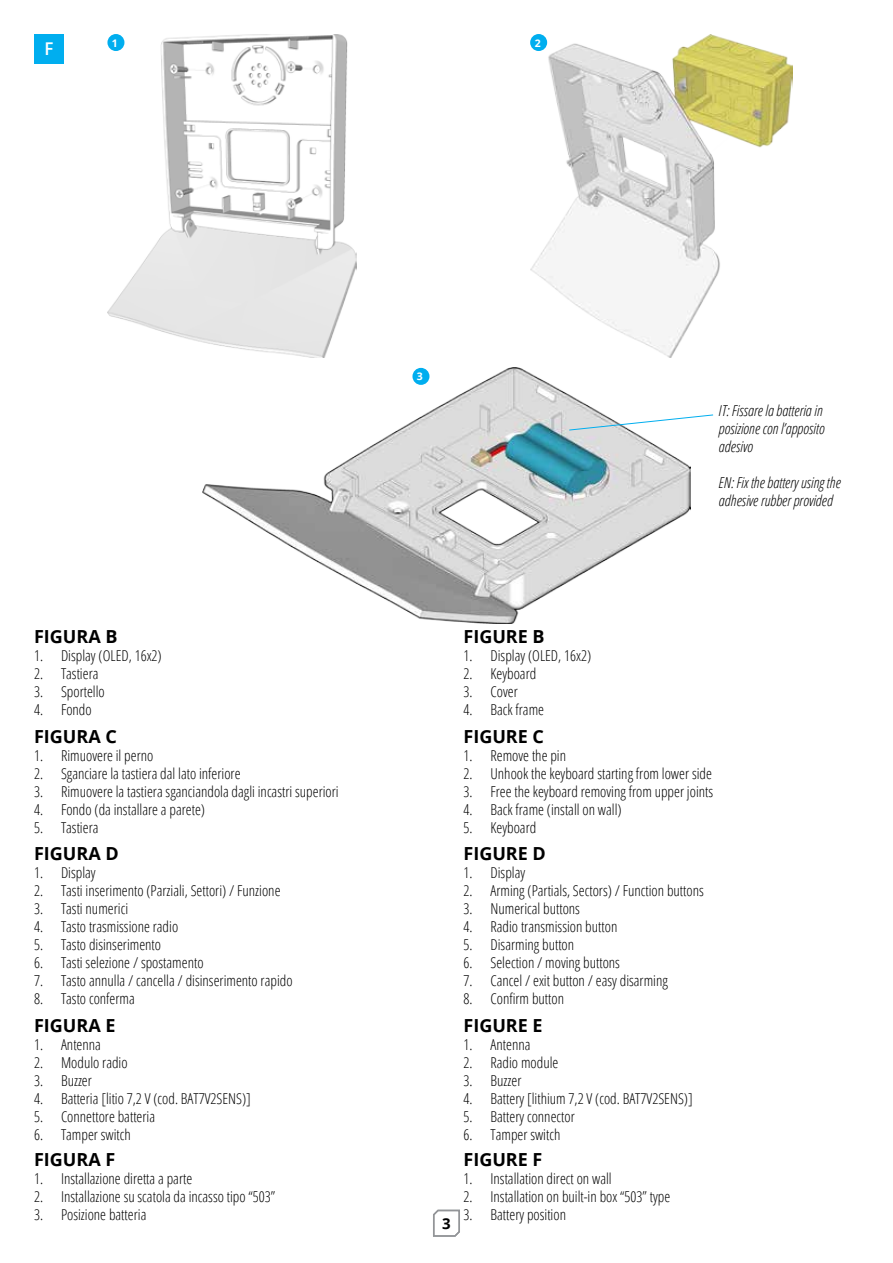
<style>
.page{position:relative;width:893px;height:1263px;background:#fff}
.page>*{position:absolute;margin:0;border:0;box-sizing:border-box;transform-origin:0 0}
.t1{font:700 18px "Open Sans";color:#000}
.t2{font:600 18px "Segoe UI";color:#fff}
.t3{font:300 condensed 15px "Open Sans";color:#000}
.t4{font:italic 300 condensed 15px/18px "Open Sans";color:#000}
.t5{font:700 15px "Open Sans";color:#000}
.t6{font:700 10.5px "Open Sans";color:#fff}
</style>
<div class="page">
<svg style="left:433px;top:1209px;width:27px;height:28px"></svg>
<img style="left:530px;top:34px;width:262px;height:323px">
<img style="left:107px;top:34px;width:249px;height:323px">
<div style="left:34px;top:34px;width:30px;height:30px;background:#00aeef"></div>
<div style="left:107px;top:34px;width:17px;height:17px;background:#00aeef;border-radius:50%"></div>
<div style="left:530px;top:34px;width:17px;height:17px;background:#00aeef;border-radius:50%"></div>
<img style="left:203px;top:368px;width:487px;height:255px">
<div style="left:412px;top:368px;width:17px;height:17px;background:#00aeef;border-radius:50%"></div>
<svg style="left:569px;top:414px;width:144px;height:16px"></svg>
<p class="t2" style="left:44px;top:35px;width:11px">F</p>
<p class="t6" style="left:112px;top:35px;width:7px">1</p>
<p class="t6" style="left:535px;top:35px;width:7px">2</p>
<p class="t6" style="left:417px;top:369px;width:7px">3</p>
<p class="t4" style="left:719px;top:401px;width:107px">IT: Fissare la batteria in posizione con l’apposito adesivo</p>
<p class="t4" style="left:719px;top:473px;width:123px">EN: Fix the battery using the adhesive rubber provided</p>
<p class="t1" style="left:34px;top:624px;width:85px">FIGURA B</p>
<p class="t3" style="left:34px;top:645px;width:129px">1. Display (OLED, 16x2)</p>
<p class="t3" style="left:34px;top:663px;width:66px">2. Tastiera</p>
<p class="t3" style="left:34px;top:681px;width:72px">3. Sportello</p>
<p class="t3" style="left:34px;top:699px;width:59px">4. Fondo</p>
<p class="t1" style="left:34px;top:724px;width:84px">FIGURA C</p>
<p class="t3" style="left:34px;top:745px;width:121px">1. Rimuovere il perno</p>
<p class="t3" style="left:34px;top:763px;width:208px">2. Sganciare la tastiera dal lato inferiore</p>
<p class="t3" style="left:34px;top:781px;width:306px">3. Rimuovere la tastiera sganciandola dagli incastri superiori</p>
<p class="t3" style="left:34px;top:799px;width:173px">4. Fondo (da installare a parete)</p>
<p class="t3" style="left:34px;top:817px;width:66px">5. Tastiera</p>
<p class="t1" style="left:34px;top:841px;width:86px">FIGURA D</p>
<p class="t3" style="left:34px;top:862px;width:63px">1. Display</p>
<p class="t3" style="left:34px;top:880px;width:248px">2. Tasti inserimento (Parziali, Settori) / Funzione</p>
<p class="t3" style="left:34px;top:898px;width:96px">3. Tasti numerici</p>
<p class="t3" style="left:34px;top:916px;width:146px">4. Tasto trasmissione radio</p>
<p class="t3" style="left:34px;top:934px;width:129px">5. Tasto disinserimento</p>
<p class="t3" style="left:34px;top:952px;width:171px">6. Tasti selezione / spostamento</p>
<p class="t3" style="left:34px;top:970px;width:260px">7. Tasto annulla / cancella / disinserimento rapido</p>
<p class="t3" style="left:34px;top:988px;width:102px">8. Tasto conferma</p>
<p class="t1" style="left:34px;top:1013px;width:83px">FIGURA E</p>
<p class="t3" style="left:34px;top:1035px;width:68px">1. Antenna</p>
<p class="t3" style="left:34px;top:1053px;width:95px">2. Modulo radio</p>
<p class="t3" style="left:34px;top:1071px;width:59px">3. Buzzer</p>
<p class="t3" style="left:34px;top:1089px;width:219px">4. Batteria [litio 7,2 V (cod. BAT7V2SENS)]</p>
<p class="t3" style="left:34px;top:1107px;width:123px">5. Connettore batteria</p>
<p class="t3" style="left:34px;top:1125px;width:98px">6. Tamper switch</p>
<p class="t1" style="left:34px;top:1147px;width:83px">FIGURA F</p>
<p class="t3" style="left:34px;top:1168px;width:160px">1. Installazione diretta a parte</p>
<p class="t3" style="left:34px;top:1186px;width:243px">2. Installazione su scatola da incasso tipo “503”</p>
<p class="t3" style="left:34px;top:1204px;width:114px">3. Posizione batteria</p>
<p class="t5" style="left:442px;top:1213px;width:10px">3</p>
<p class="t1" style="left:463px;top:624px;width:83px">FIGURE B</p>
<p class="t3" style="left:463px;top:645px;width:129px">1. Display (OLED, 16x2)</p>
<p class="t3" style="left:463px;top:663px;width:74px">2. Keyboard</p>
<p class="t3" style="left:463px;top:681px;width:56px">3. Cover</p>
<p class="t3" style="left:463px;top:699px;width:82px">4. Back frame</p>
<p class="t1" style="left:463px;top:724px;width:82px">FIGURE C</p>
<p class="t3" style="left:463px;top:745px;width:104px">1. Remove the pin</p>
<p class="t3" style="left:463px;top:763px;width:250px">2. Unhook the keyboard starting from lower side</p>
<p class="t3" style="left:463px;top:781px;width:251px">3. Free the keyboard removing from upper joints</p>
<p class="t3" style="left:463px;top:799px;width:160px">4. Back frame (install on wall)</p>
<p class="t3" style="left:463px;top:817px;width:74px">5. Keyboard</p>
<p class="t1" style="left:463px;top:841px;width:84px">FIGURE D</p>
<p class="t3" style="left:463px;top:862px;width:63px">1. Display</p>
<p class="t3" style="left:463px;top:880px;width:242px">2. Arming (Partials, Sectors) / Function buttons</p>
<p class="t3" style="left:463px;top:898px;width:118px">3. Numerical buttons</p>
<p class="t3" style="left:463px;top:916px;width:155px">4. Radio transmission button</p>
<p class="t3" style="left:463px;top:934px;width:112px">5. Disarming button</p>
<p class="t3" style="left:463px;top:952px;width:158px">6. Selection / moving buttons</p>
<p class="t3" style="left:463px;top:970px;width:206px">7. Cancel / exit button / easy disarming</p>
<p class="t3" style="left:463px;top:988px;width:102px">8. Confirm button</p>
<p class="t1" style="left:463px;top:1013px;width:81px">FIGURE E</p>
<p class="t3" style="left:463px;top:1035px;width:68px">1. Antenna</p>
<p class="t3" style="left:463px;top:1053px;width:96px">2. Radio module</p>
<p class="t3" style="left:463px;top:1071px;width:59px">3. Buzzer</p>
<p class="t3" style="left:463px;top:1089px;width:231px">4. Battery [lithium 7,2 V (cod. BAT7V2SENS)]</p>
<p class="t3" style="left:463px;top:1107px;width:113px">5. Battery connector</p>
<p class="t3" style="left:463px;top:1125px;width:98px">6. Tamper switch</p>
<p class="t1" style="left:463px;top:1147px;width:81px">FIGURE F</p>
<p class="t3" style="left:463px;top:1168px;width:150px">1. Installation direct on wall</p>
<p class="t3" style="left:463px;top:1186px;width:208px">2. Installation on built-in box “503” type</p>
<p class="t3" style="left:463px;top:1204px;width:104px">3. Battery position</p>
</div>
